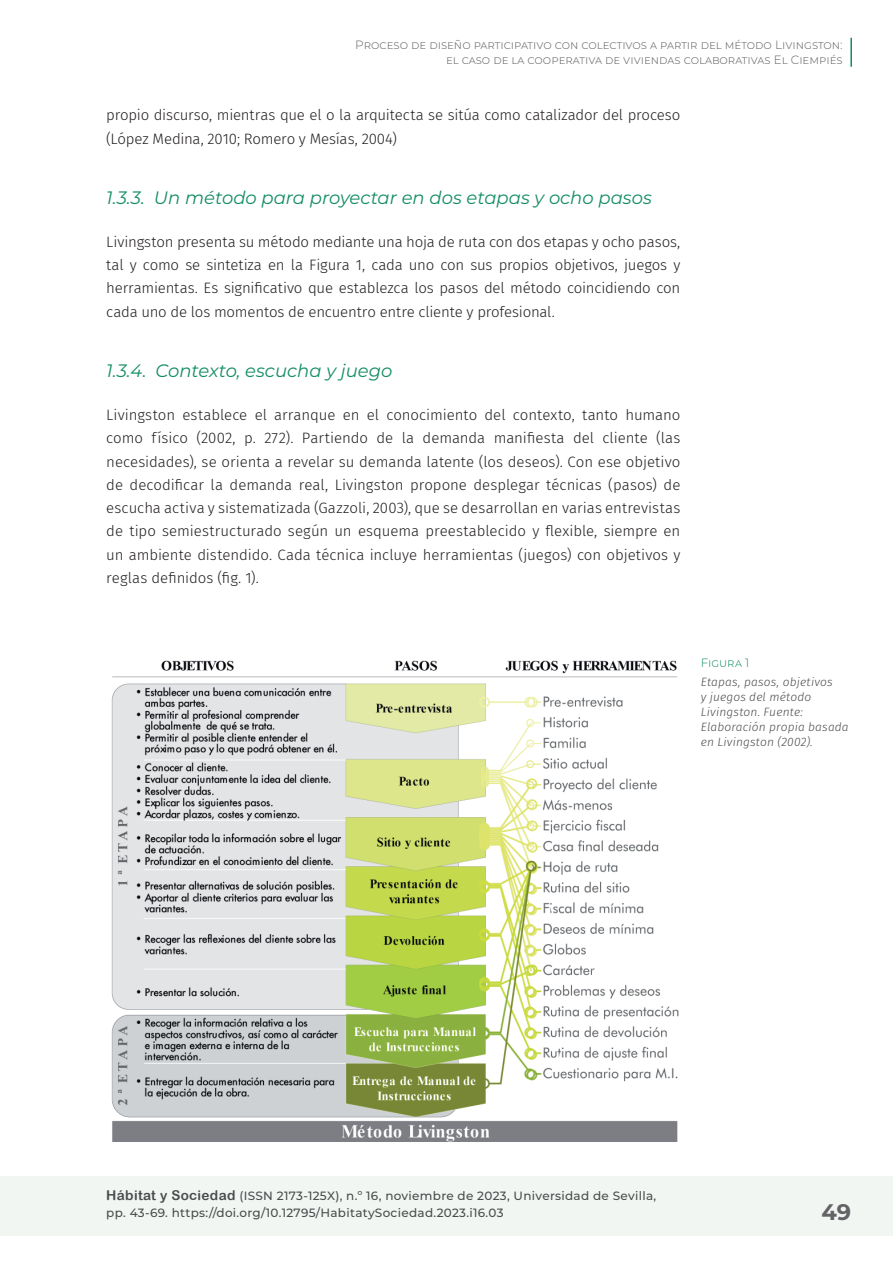
<style>
.page{position:relative;width:893px;height:1263px;background:#fff}
.page>*{position:absolute;margin:0;border:0;box-sizing:border-box;transform-origin:0 0}
.t1{font:700 22.5px "Montserrat";color:#636366}
._42_enunc_3{font:italic 18px "Montserrat";color:#148d64}
._02_bsc_ss{font:300 15px/23.2px "Fira Sans";letter-spacing:-.01em;color:#231f20;text-align:justify}
.t2{font:500 12px/16.5px "Montserrat";letter-spacing:.025em;color:#4b4c4d}
.t3{font:300 12px/14.4px "Montserrat";color:#636366;text-align:right}
.t4{font:italic 300 12px/15px "Fira Sans";letter-spacing:.01em;color:#4b4c4d}
.t5{font:300 12px "Montserrat";letter-spacing:-.005em;color:#148d64}
.s1{font-family:"Arial Rounded MT Bold";font-weight:400;font-size:13.5px}
</style>
<div class="page">
<div style="left:1px;top:1176px;width:892px;height:60px;background:#f1f6f3"></div>
<hr style="left:850px;top:38px;width:2px;height:29px;background:#148d64">
<img style="left:111px;top:660px;width:568px;height:482px">
<p class="t3" style="left:355px;top:38px;width:489px">Proceso de diseño participativo con colectivos a partir del método Livingston: el caso de la cooperativa de viviendas colaborativas El Ciempiés</p>
<p class="_02_bsc_ss" style="left:106px;top:103px;width:576px">propio discurso, mientras que el o la arquitecta se sitúa como catalizador del proceso (López Medina, 2010; Romero y Mesías, 2004)</p>
<p class="_42_enunc_3" style="left:106px;top:185px;width:547px">1.3.3. Un método para proyectar en dos etapas y ocho pasos</p>
<p class="_02_bsc_ss" style="left:106px;top:230px;width:576px">Livingston presenta su método mediante una hoja de ruta con dos etapas y ocho pasos, tal y como se sintetiza en la Figura 1, cada uno con sus propios objetivos, juegos y herramientas. Es significativo que establezca los pasos del método coincidiendo con cada uno de los momentos de encuentro entre cliente y profesional.</p>
<p class="_42_enunc_3" style="left:106px;top:359px;width:288px">1.3.4. Contexto, escucha y juego</p>
<p class="_02_bsc_ss" style="left:106px;top:403px;width:576px">Livingston establece el arranque en el conocimiento del contexto, tanto humano como físico (2002, p. 272). Partiendo de la demanda manifiesta del cliente (las necesidades), se orienta a revelar su demanda latente (los deseos). Con ese objetivo de decodificar la demanda real, Livingston propone desplegar técnicas (pasos) de escucha activa y sistematizada (Gazzoli, 2003), que se desarrollan en varias entrevistas de tipo semiestructurado según un esquema preestablecido y flexible, siempre en un ambiente distendido. Cada técnica incluye herramientas (juegos) con objetivos y reglas definidos (fig. 1).</p>
<p class="t5" style="left:701px;top:654px;width:50px">Figura 1</p>
<p class="t4" style="left:701px;top:674px;width:149px">Etapas, pasos, objetivos<br>y juegos del método<br>Livingston. Fuente:<br>Elaboración propia basada en Livingston (2002).</p>
<p class="t2" style="left:106px;top:1187px;width:551px"><span class="s1">Hábitat y Sociedad</span> (ISSN 2173-125X), n.º 16, noviembre de 2023, Universidad de Sevilla, pp. 43-69. https://doi.org/10.12795/HabitatySociedad.2023.i16.03</p>
<h1 class="t1" style="left:821px;top:1196px;width:31px">49</h1>
</div>
